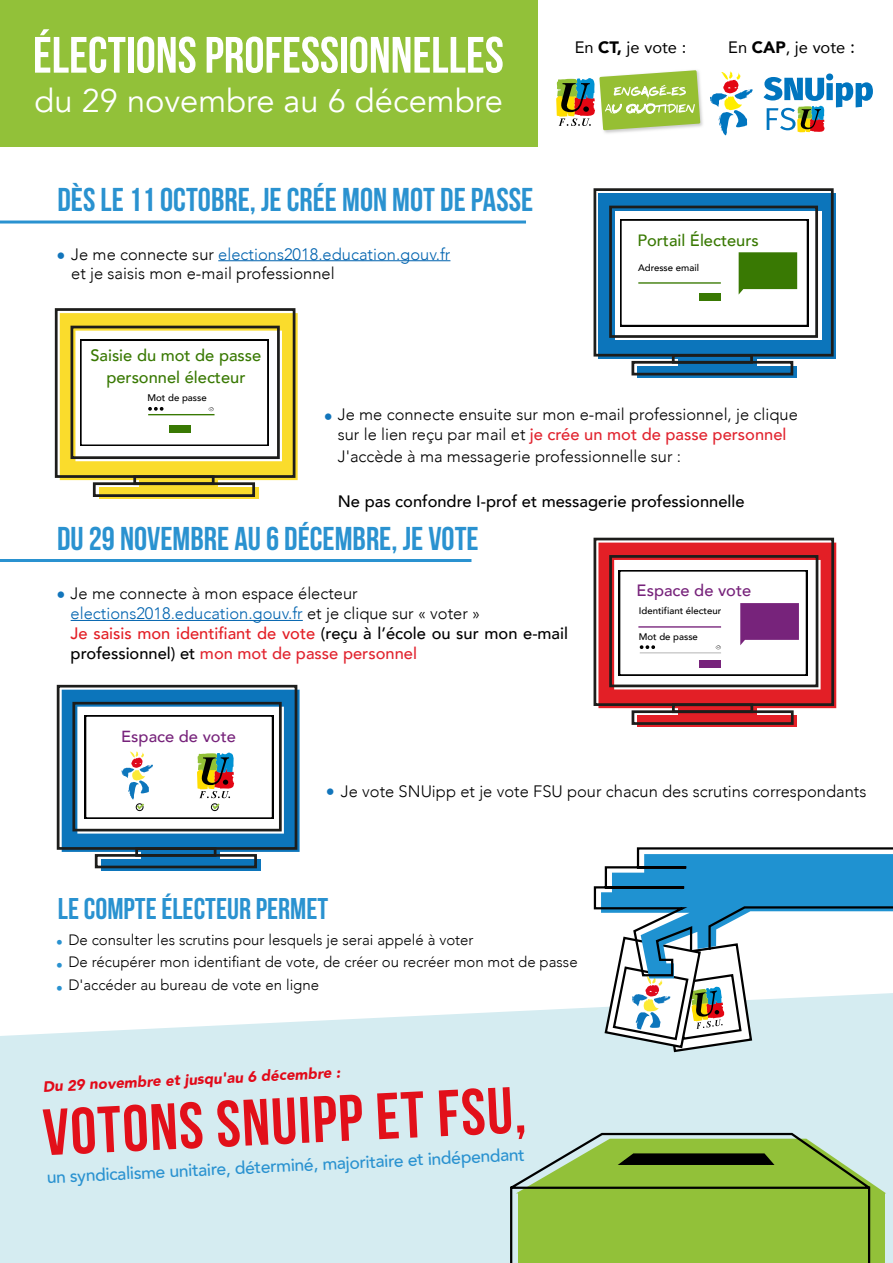
<style>
.page{position:relative;width:893px;height:1263px;background:#fff}
.page>*{position:absolute;margin:0;border:0;box-sizing:border-box;transform-origin:0 0}
.t1{font:65.4px "Bebas Neue";color:#e2101a}
.t2{font:51px "Bebas Neue";color:#fff}
.t3{font:33px "Bebas Neue";color:#2a92d0}
.t4{font:32.7px "Avenir";color:#fff}
.t5{font:30px "Bebas Neue";color:#2a92d0}
.t6{font:900 18px "Avenir";color:#1275bb}
.t7{font:500 17.55px "Avenir";color:#2a92d0}
.t8{font:300 16.5px/19.8px "Avenir";color:#000}
.t9{font:500 16.5px "Avenir";color:#000}
.t10{font:500 16.5px/22px "Avenir";color:#397903;text-align:center}
.t11{font:16.5px "Avenir";color:#000}
.t12{font:500 16.35px "Avenir";color:#397903}
.t13{font:500 16.35px "Avenir";color:#77237b}
.t14{font:500 16.05px "Avenir";color:#77237b}
.t15{font:300 15px/22.5px "Avenir";color:#000}
.t16{font:italic 900 15px "Avenir";color:#e20a19}
.t17{font:300 13.5px/23.2px "Avenir";color:#2a92d0;text-align:justify}
.t18{font:500 9.6px "Avenir";color:#000}
.s1{color:#0063af}
.s2{font-weight:900}
.s3{font-size:18px}
.s4{font-weight:900;font-size:18px;color:#1275bb}
.s5{font-weight:500;color:#e1242f}
.s6{font-weight:500;color:#e31f26}
.s7{font-weight:500}
</style>
<div class="page">
<div style="left:0;top:1007px;width:893px;height:256px;background:#d5ecf1"></div>
<div style="left:0;top:0;width:550px;height:147px;background:#92c139"></div>
<div style="left:518px;top:1193px;width:367px;height:70px;background:#92c139"></div>
<svg style="left:508px;top:1132px;width:364px;height:131px"></svg>
<svg style="left:516px;top:1139px;width:370px;height:54px;background:#8bae59"></svg>
<svg style="left:593px;top:847px;width:300px;height:206px"></svg>
<div style="left:99px;top:487px;width:159px;height:12px;background:#fadc2c"></div>
<div style="left:539px;top:0;width:354px;height:168px;background:#fff"></div>
<hr style="left:0;top:220px;width:526px;height:3px;background:#2a92d0">
<hr style="left:218px;top:260px;width:232px;height:1px;background:#0063af">
<img style="left:603px;top:87px;width:100px;height:46px">
<svg style="left:556px;top:70px;width:144px;height:60px"></svg>
<svg style="left:710px;top:71px;width:43px;height:64px"></svg>
<svg style="left:763px;top:73px;width:110px;height:59px"></svg>
<hr style="left:0;top:559px;width:471px;height:3px;background:#2a92d0">
<hr style="left:71px;top:620px;width:232px;height:1px;background:#0063af">
<svg style="left:57px;top:685px;width:243px;height:185px"></svg>
<div style="left:638px;top:715px;width:159px;height:12px;background:#e31f26"></div>
<svg style="left:593px;top:538px;width:243px;height:188px"></svg>
<svg style="left:55px;top:308px;width:243px;height:190px"></svg>
<div style="left:598px;top:193px;width:238px;height:166px;background:#0c75bb"></div>
<div style="left:615px;top:211px;width:207px;height:129px;background:#fff"></div>
<div style="left:609px;top:206px;width:209px;height:132px;border:3px solid #1d1d1b"></div>
<div style="left:593px;top:188px;width:241px;height:169px;border:3px solid #1d1d1b"></div>
<div style="left:678px;top:358px;width:78px;height:8px;background:#0c75bb"></div>
<div style="left:638px;top:366px;width:159px;height:12px;background:#0c75bb"></div>
<div style="left:672px;top:354px;width:81px;height:10px;border:3px solid #1d1d1b"></div>
<svg style="left:631px;top:360px;width:163px;height:17px"></svg>
<svg style="left:620px;top:219px;width:188px;height:107px"></svg>
<h2 class="t2" style="left:33px;top:27px;width:472px">ÉLECTIONS PROFESSIONNELLES</h2>
<h3 class="t4" style="left:35px;top:82px;width:470px">du 29 novembre au 6 décembre</h3>
<h3 class="t3" style="left:57px;top:182px;width:477px">DÈS LE 11 OCTOBRE, JE CRÉE MON MOT DE PASSE</h3>
<p class="t8" style="left:71px;top:244px;width:381px">Je me connecte sur <span class="s1">elections2018.education.gouv.fr </span>et je saisis mon e-mail professionnel</p>
<p class="t6" style="left:57px;top:240px;width:10px">•</p>
<p class="t10" style="left:90px;top:344px;width:173px">Saisie du mot de passe personnel électeur</p>
<p class="t18" style="left:147px;top:390px;width:61px">Mot de passe</p>
<p class="t11" style="left:575px;top:34px;width:113px">En <span class="s2">CT,</span> je vote :</p>
<p class="t11" style="left:728px;top:34px;width:128px">En <span class="s2">CAP</span>, je vote <span class="s3">:</span></p>
<p class="t12" style="left:637px;top:226px;width:123px">Portail Électeurs</p>
<p class="t18" style="left:638px;top:260px;width:62px">Adresse email</p>
<p class="t8" style="left:324px;top:405px;width:476px;text-align:center"><span class="s4">•</span> Je me connecte ensuite sur mon e-mail professionnel, je clique sur le lien reçu par mail et <span class="s5">je crée un mot de passe personnel</span></p>
<p class="t8" style="left:338px;top:447px;width:345px">J'accède à ma messagerie professionnelle sur :</p>
<p class="t9" style="left:338px;top:487px;width:408px">Ne pas confondre I-prof et messagerie professionnelle</p>
<h3 class="t3" style="left:57px;top:521px;width:423px">DU 29 NOVEMBRE AU 6 DÉCEMBRE, JE VOTE</h3>
<p class="t8" style="left:71px;top:584px;width:499px;text-indent:-14px"><span class="s4">•</span> Je me connecte à mon espace électeur <span class="s1">elections2018.education.gouv.fr</span> et je clique sur « voter »<br><span class="s6">Je saisis mon identifiant de vote</span> <span class="s7">(reçu à l’école ou sur mon e-mail professionnel) et</span> <span class="s5">mon mot de passe personnel</span></p>
<p class="t14" style="left:121px;top:722px;width:116px">Espace de vote</p>
<p class="t13" style="left:637px;top:576px;width:116px">Espace de vote</p>
<p class="t18" style="left:639px;top:628px;width:61px">Mot de passe</p>
<p class="t18" style="left:639px;top:602px;width:84px">Identifiant électeur</p>
<p class="t8" style="left:326px;top:782px;width:542px"><span class="s4">•</span> Je vote SNUipp et je vote FSU pour chacun des scrutins correspondants</p>
<h3 class="t5" style="left:58px;top:892px;width:272px">LE COMPTE ÉLECTEUR PERMET</h3>
<p class="t15" style="left:68px;top:928px;width:511px">De consulter les scrutins pour lesquels je serai appelé à voter<br>De récupérer mon identifiant de vote, de créer ou recréer mon mot de passe<br>D'accéder au bureau de vote en ligne</p>
<p class="t17" style="left:56px;top:931px;width:8px">• • •</p>
<p class="t16" style="left:42px;top:1075px;width:299px;rotate:-3deg">Du 29 novembre et jusqu'au 6 décembre :</p>
<h1 class="t1" style="left:41px;top:1098px;width:485px;rotate:-3deg">VOTONS SNUIPP ET FSU,</h1>
<p class="t7" style="left:46px;top:1163px;width:480px;rotate:-3deg">un syndicalisme unitaire, déterminé, majoritaire et indépendant</p>
</div>
